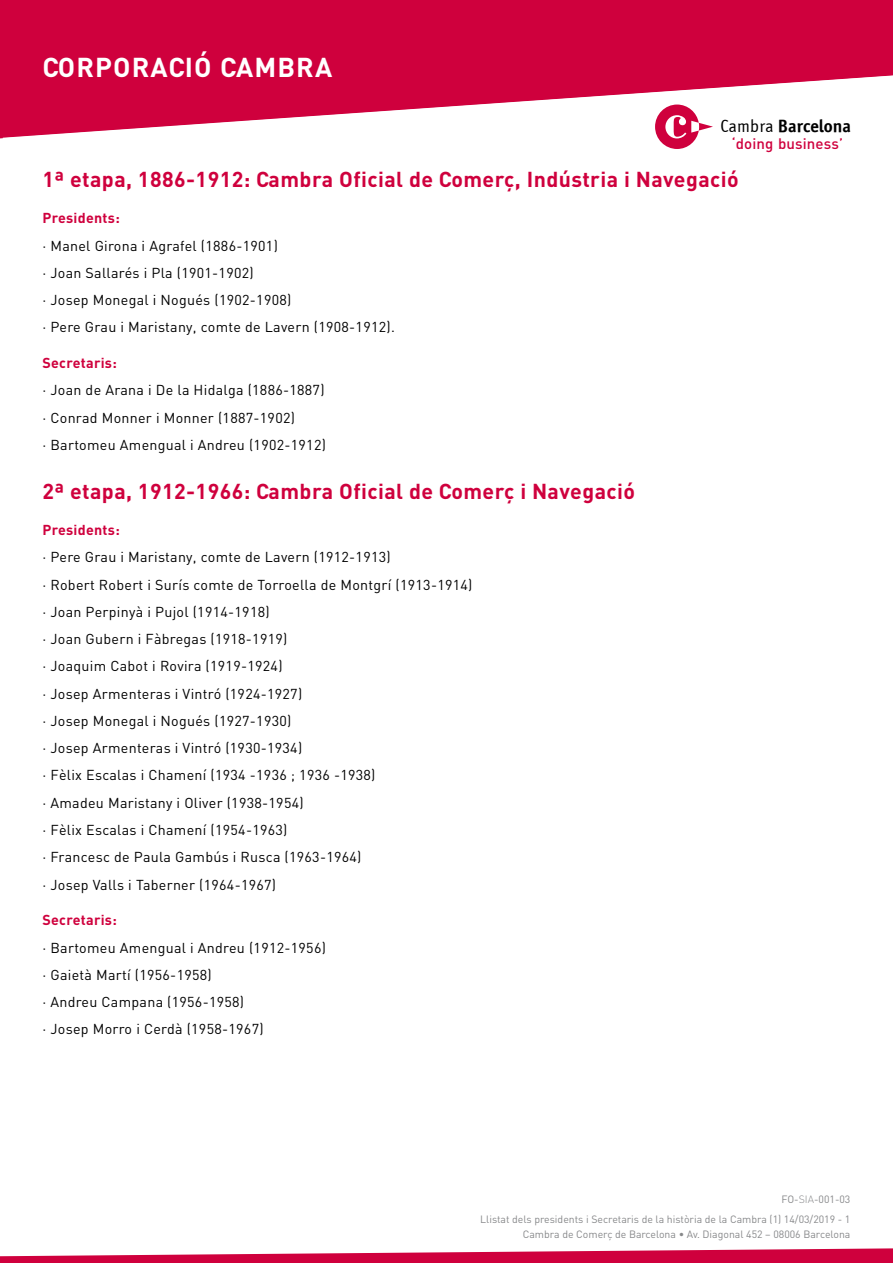
<style>
.page{position:relative;width:893px;height:1263px;background:#fff}
.page>*{position:absolute;margin:0;border:0;box-sizing:border-box;transform-origin:0 0}
.t1{font:700 27px "DIN";letter-spacing:.04em;color:#fff}
.t2{font:700 21.3px "DIN";letter-spacing:.02em;color:#cf003d}
.t3{font:700 19.2px "DIN";letter-spacing:.04em;color:#fff}
.t4{font:17.85px "Officina Sans ITCTT Bold";letter-spacing:.005em;color:#000}
.t5{font:500 15px "DIN";letter-spacing:.01em;color:#cf003d}
.t6{font:14.25px/27.3px "DIN";letter-spacing:.02em;color:#000}
.t7{font:700 14.25px "DIN";letter-spacing:.02em;color:#cf003d}
.t8{font:10.5px/20px "DIN";color:#87888a;text-align:right}
.s1{font-family:"Officina Sans ITCTT Book"}
.s2{font-weight:300}
</style>
<div class="page">
<div style="left:0;top:0;width:893px;height:72px;background:#cf003d"></div>
<svg style="left:0;top:72px;width:893px;height:67px"></svg>
<div style="left:871px;top:0;width:22px;height:10px;background:#cf003d"></div>
<svg style="left:0;top:1248px;width:893px;height:15px"></svg>
<svg style="left:655px;top:105px;width:58px;height:44px"></svg>
<svg style="left:728px;top:136px;width:4px;height:3px"></svg>
<h1 class="t1" style="left:43px;top:49px;width:291px">CORPORACIÓ CAMBRA</h1>
<h3 class="t3" style="left:125px;top:52px;width:247px">INICIACIÓ A L’EXPORTACIÓ</h3>
<p class="t4" style="left:720px;top:115px;width:132px"><span class="s1">Cambra</span> Barcelona</p>
<p class="t5" style="left:729px;top:134px;width:119px">“doing business”</p>
<h2 class="t2" style="left:43px;top:165px;width:698px">1ª etapa, 1886-1912: Cambra Oficial de Comerç, Indústria i Navegació</h2>
<p class="t7" style="left:43px;top:209px;width:79px">Presidents:</p>
<p class="t6" style="left:43px;top:232px;width:354px">· Manel Girona i Agrafel (1886-1901)<br>· Joan Sallarés i Pla (1901-1902)<br>· Josep Monegal i Nogués (1902-1908)<br>· Pere Grau i Maristany, comte de Lavern (1908-1912).</p>
<p class="t7" style="left:43px;top:353px;width:76px">Secretaris:</p>
<p class="t6" style="left:43px;top:377px;width:285px">· Joan de Arana i De la Hidalga (1886-1887) · Conrad Monner i Monner (1887-1902)<br>· Bartomeu Amengual i Andreu (1902-1912)</p>
<h2 class="t2" style="left:43px;top:477px;width:594px">2ª etapa, 1912-1966: Cambra Oficial de Comerç i Navegació</h2>
<p class="t7" style="left:43px;top:520px;width:79px">Presidents:</p>
<p class="t6" style="left:43px;top:544px;width:431px">· Pere Grau i Maristany, comte de Lavern (1912-1913)<br>· Robert Robert i Surís comte de Torroella de Montgrí (1913-1914) · Joan Perpinyà i Pujol (1914-1918)<br>· Joan Gubern i Fàbregas (1918-1919)<br>· Joaquim Cabot i Rovira (1919-1924)<br>· Josep Armenteras i Vintró (1924-1927)<br>· Josep Monegal i Nogués (1927-1930)<br>· Josep Armenteras i Vintró (1930-1934)<br>· Fèlix Escalas i Chamení (1934 -1936 ; 1936 -1938)<br>· Amadeu Maristany i Oliver (1938-1954)<br>· Fèlix Escalas i Chamení (1954-1963)<br>· Francesc de Paula Gambús i Rusca (1963-1964)<br>· Josep Valls i Taberner (1964-1967)</p>
<p class="t7" style="left:43px;top:910px;width:76px">Secretaris:</p>
<p class="t6" style="left:43px;top:934px;width:285px">· Bartomeu Amengual i Andreu (1912-1956) · Gaietà Martí (1956-1958)<br>· Andreu Campana (1956-1958)<br>· Josep Morro i Cerdà (1958-1967)</p>
<p class="t8" style="left:480px;top:1189px;width:372px">FO-<span class="s2">SIA</span>-001-03<br>Llistat dels presidents i Secretaris de la història de la Cambra (1) 14/03/2019 - 1</p>
<p class="t8" style="left:523px;top:1225px;width:329px">Cambra de Comerç de Barcelona • Av. Diagonal 452 – 08006 Barcelona</p>
</div>
